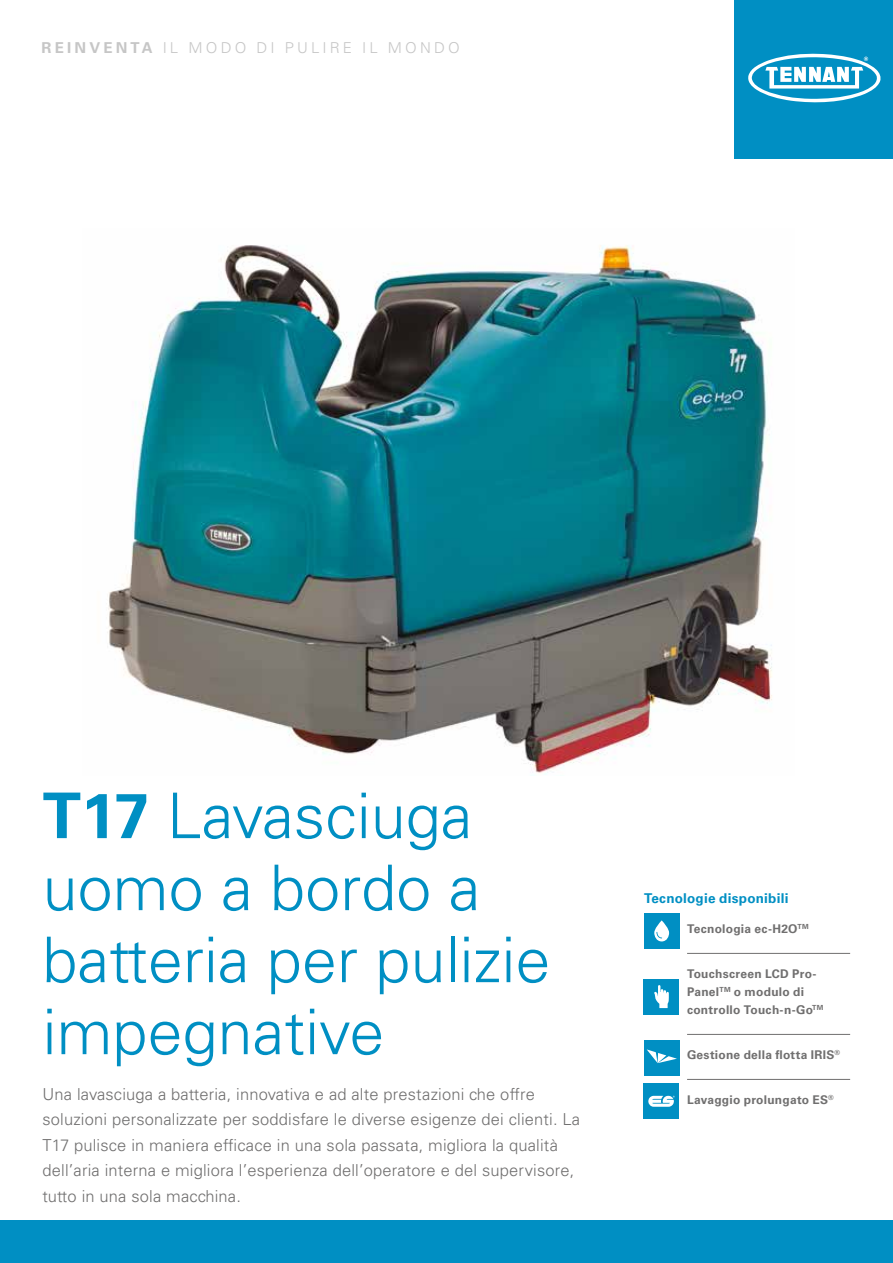
<style>
.page{position:relative;width:893px;height:1263px;background:#fff}
.page>*{position:absolute;margin:0;border:0;box-sizing:border-box;transform-origin:0 0}
.t1{font:300 63px/72px "Univers LT Std";color:#008fc3}
.t2{font:300 16.5px/25.5px "Univers LT Std";letter-spacing:.01em;color:#706f6f}
.t3{font:300 15px "Univers LT Std";letter-spacing:.21em;color:#c6c6c6}
.t4{font:700 13.5px "Univers LT Std";letter-spacing:.015em;color:#008fc3}
.t5{font:700 12px/18px "Univers LT Std";letter-spacing:.02em;color:#706f6f}
.s1{font-weight:700}
</style>
<div class="page">
<div style="left:0;top:1220px;width:893px;height:43px;background:#008fc3"></div>
<img style="left:107px;top:245px;width:665px;height:530px">
<div style="left:735px;top:0;width:158px;height:158px;background:#008fc3"></div>
<svg style="left:748px;top:53px;width:133px;height:50px"></svg>
<hr style="left:687px;top:953px;width:163px;height:1px;background:#706f6f">
<hr style="left:687px;top:1034px;width:163px;height:1px;background:#706f6f">
<hr style="left:687px;top:1079px;width:163px;height:1px;background:#706f6f">
<div style="left:644px;top:979px;width:35px;height:35px;background:#008fc3"></div>
<svg style="left:654px;top:985px;width:15px;height:23px"></svg>
<div style="left:644px;top:1040px;width:35px;height:35px;background:#008fc3"></div>
<svg style="left:647px;top:1049px;width:30px;height:14px"></svg>
<div style="left:644px;top:913px;width:35px;height:35px;background:#008fc3"></div>
<svg style="left:654px;top:920px;width:15px;height:21px"></svg>
<div style="left:644px;top:1083px;width:35px;height:36px;background:#008fc3"></div>
<svg style="left:648px;top:1096px;width:27px;height:11px"></svg>
<p class="t3" style="left:42px;top:39px;width:420px"><span class="s1">REINVENTA</span> IL MODO DI PULIRE IL MONDO</p>
<h1 class="t1" style="left:43px;top:780px;width:509px"><span class="s1">T17</span> Lavasciuga uomo a bordo a batteria per pulizie impegnative</h1>
<p class="t2" style="left:43px;top:1081px;width:539px">Una lavasciuga a batteria, innovativa e ad alte prestazioni che offre soluzioni personalizzate per soddisfare le diverse esigenze dei clienti. La T17 pulisce in maniera efficace in una sola passata, migliora la qualità dell’aria interna e migliora l’esperienza dell’operatore e del supervisore, tutto in una sola macchina.</p>
<p class="t4" style="left:644px;top:890px;width:146px">Tecnologie disponibili</p>
<p class="t5" style="left:687px;top:920px;width:123px">Tecnologia ec-H2O<sup>TM</sup></p>
<p class="t5" style="left:687px;top:965px;width:138px">Touchscreen LCD Pro-<br>Panel<sup>TM</sup> o modulo di controllo Touch-n-Go<sup>TM</sup></p>
<p class="t5" style="left:687px;top:1046px;width:155px">Gestione della flotta IRIS<sup>®</sup></p>
<p class="t5" style="left:687px;top:1091px;width:148px">Lavaggio prolungato ES<sup>®</sup></p>
</div>
